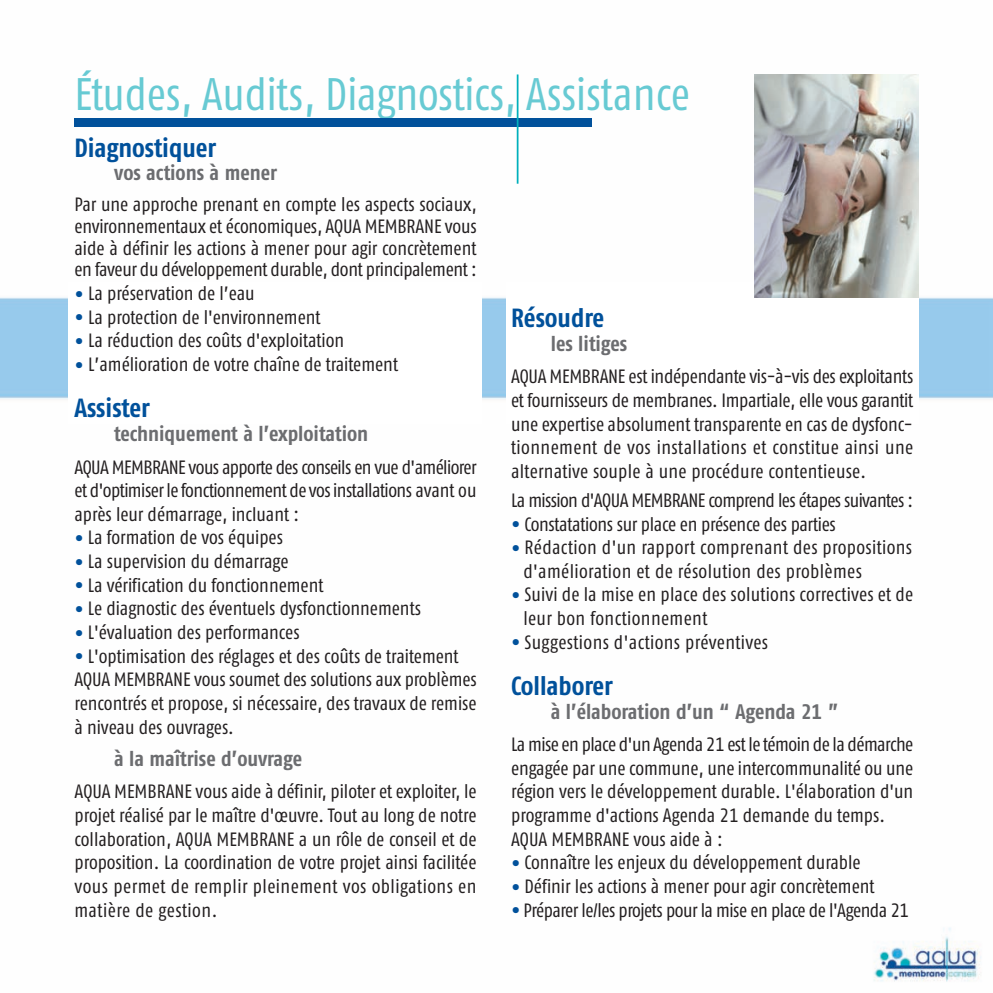
<style>
.page{position:relative;width:993px;height:993px;background:#fff}
.page>*{position:absolute;margin:0;border:0;box-sizing:border-box;transform-origin:0 0}
.t1{font:45.5px "Fago Co Regular Tf";letter-spacing:-.005em;color:#67cad3}
.t2{font:26.25px "Fago Co Bold Tf";color:#01519b}
.t3{font:21px "Fago Co Bold Tf";color:#6c6d70}
.t4{font:19.25px/23.6px "Fago Co Regular Tf";color:#231f20;text-align:justify}
.t5{font:19.25px/23.6px "Fago Co Regular Tf";letter-spacing:.02em;color:#231f20}
.t6{font:19.25px "Fago Co Regular Tf";letter-spacing:-.025em;color:#231f20}
.t7{font:19.25px "Fago Co Regular Tf";letter-spacing:-.03em;color:#231f20}
.s1{font-family:"Fago Co Bold Tf";font-size:26.25px;color:#01519b}
</style>
<div class="page">
<img style="left:0;top:74px;width:992px;height:908px">
<div style="left:68px;top:282px;width:414px;height:142px;background:#fff"></div>
<div style="left:506px;top:282px;width:412px;height:142px;background:#fff"></div>
<img style="left:754px;top:74px;width:164px;height:224px">
<div style="left:74px;top:118px;width:518px;height:9px;background:#01519b"></div>
<hr style="left:516px;top:74px;width:2px;height:110px;background:#00b0bc">
<h1 class="t1" style="left:74px;top:78px;width:616px">Études, Audits, Diagnostics, Assistance</h1>
<h2 class="t2" style="left:74px;top:138px;width:143px">Diagnostiquer</h2>
<p class="t3" style="left:114px;top:165px;width:164px">vos actions à mener</p>
<p class="t4" style="left:74px;top:195px;width:403px;line-height:21.9px">Par une approche prenant en compte les aspects sociaux, environnementaux et économiques, AQUA MEMBRANE vous aide à définir les actions à mener pour agir concrètement en faveur du développement durable, dont principalement :</p>
<p class="t4" style="left:74px;top:283px;width:182px"><span class="s1">•</span> La préservation de l’eau</p>
<p class="t4" style="left:74px;top:307px;width:248px"><span class="s1">•</span> La protection de l'environnement</p>
<p class="t4" style="left:74px;top:330px;width:271px"><span class="s1">•</span> La réduction des coûts d'exploitation</p>
<p class="t4" style="left:74px;top:354px;width:325px"><span class="s1">•</span> L’amélioration de votre chaîne de traitement</p>
<h2 class="t2" style="left:74px;top:399px;width:77px">Assister</h2>
<p class="t3" style="left:114px;top:426px;width:255px">techniquement à l’exploitation</p>
<p class="t4" style="left:74px;top:456px;width:403px">AQUA MEMBRANE vous apporte des conseils en vue d'améliorer et d'optimiser le fonctionnement de vos installations avant ou après leur démarrage, incluant :</p>
<p class="t4" style="left:74px;top:527px;width:210px"><span class="s1">•</span> La formation de vos équipes</p>
<p class="t4" style="left:74px;top:551px;width:215px"><span class="s1">•</span> La supervision du démarrage</p>
<p class="t4" style="left:74px;top:575px;width:250px"><span class="s1">•</span> La vérification du fonctionnement</p>
<p class="t4" style="left:74px;top:598px;width:348px"><span class="s1">•</span> Le diagnostic des éventuels dysfonctionnements</p>
<p class="t4" style="left:74px;top:622px;width:227px"><span class="s1">•</span> L'évaluation des performances</p>
<p class="t4" style="left:74px;top:645px;width:403px;text-align:left"><span class="s1">•</span> L'optimisation des réglages et des coûts de traitement AQUA MEMBRANE vous soumet des solutions aux problèmes rencontrés et propose, si nécessaire, des travaux de remise à niveau des ouvrages.</p>
<p class="t3" style="left:114px;top:751px;width:189px">à la maîtrise d’ouvrage</p>
<p class="t4" style="left:74px;top:781px;width:403px">AQUA MEMBRANE vous aide à définir, piloter et exploiter, le projet réalisé par le maître d'œuvre. Tout au long de notre collaboration, AQUA MEMBRANE a un rôle de conseil et de proposition. La coordination de votre projet ainsi facilitée vous permet de remplir pleinement vos obligations en matière de gestion.</p>
<h2 class="t2" style="left:511px;top:309px;width:95px">Résoudre</h2>
<p class="t3" style="left:550px;top:336px;width:78px">les litiges</p>
<p class="t4" style="left:511px;top:366px;width:403px">AQUA MEMBRANE est indépendante vis-à-vis des exploitants et fournisseurs de membranes. Impartiale, elle vous garantit une expertise absolument transparente en cas de dysfonc&shy;tionnement de vos installations et constitue ainsi une alternative souple à une procédure contentieuse.</p>
<p class="t7" style="left:511px;top:493px;width:403px">La mission d'AQUA MEMBRANE comprend les étapes suivantes :</p>
<p class="t4" style="left:511px;top:513px;width:326px"><span class="s1">•</span> Constatations sur place en présence des parties</p>
<p class="t5" style="left:523px;top:537px;width:390px;text-indent:-12px"><span class="s1">•</span> Rédaction d'un rapport comprenant des propositions d'amélioration et de résolution des problèmes</p>
<p class="t4" style="left:523px;top:584px;width:391px;text-indent:-12px"><span class="s1">•</span> Suivi de la mise en place des solutions correctives et de leur bon fonctionnement</p>
<p class="t5" style="left:511px;top:631px;width:258px"><span class="s1">•</span> Suggestions d'actions préventives</p>
<h2 class="t2" style="left:511px;top:676px;width:103px">Collaborer</h2>
<p class="t3" style="left:550px;top:703px;width:289px">à l’élaboration d’un “ Agenda 21 ”</p>
<p class="t4" style="left:511px;top:734px;width:403px;text-align:left">La mise en place d'un Agenda 21 est le témoin de la démarche engagée par une commune, une intercommunalité ou une région vers le développement durable. L'élaboration d'un programme d'actions Agenda 21 demande du temps.<br>AQUA MEMBRANE vous aide à :</p>
<p class="t4" style="left:511px;top:852px;width:351px"><span class="s1">•</span> Connaître les enjeux du développement durable</p>
<p class="t4" style="left:511px;top:876px;width:365px"><span class="s1">•</span> Définir les actions à mener pour agir concrètement</p>
<p class="t6" style="left:511px;top:902px;width:399px"><span class="s1">•</span> Préparer le/les projets pour la mise en place de l'Agenda 21</p>
</div>
